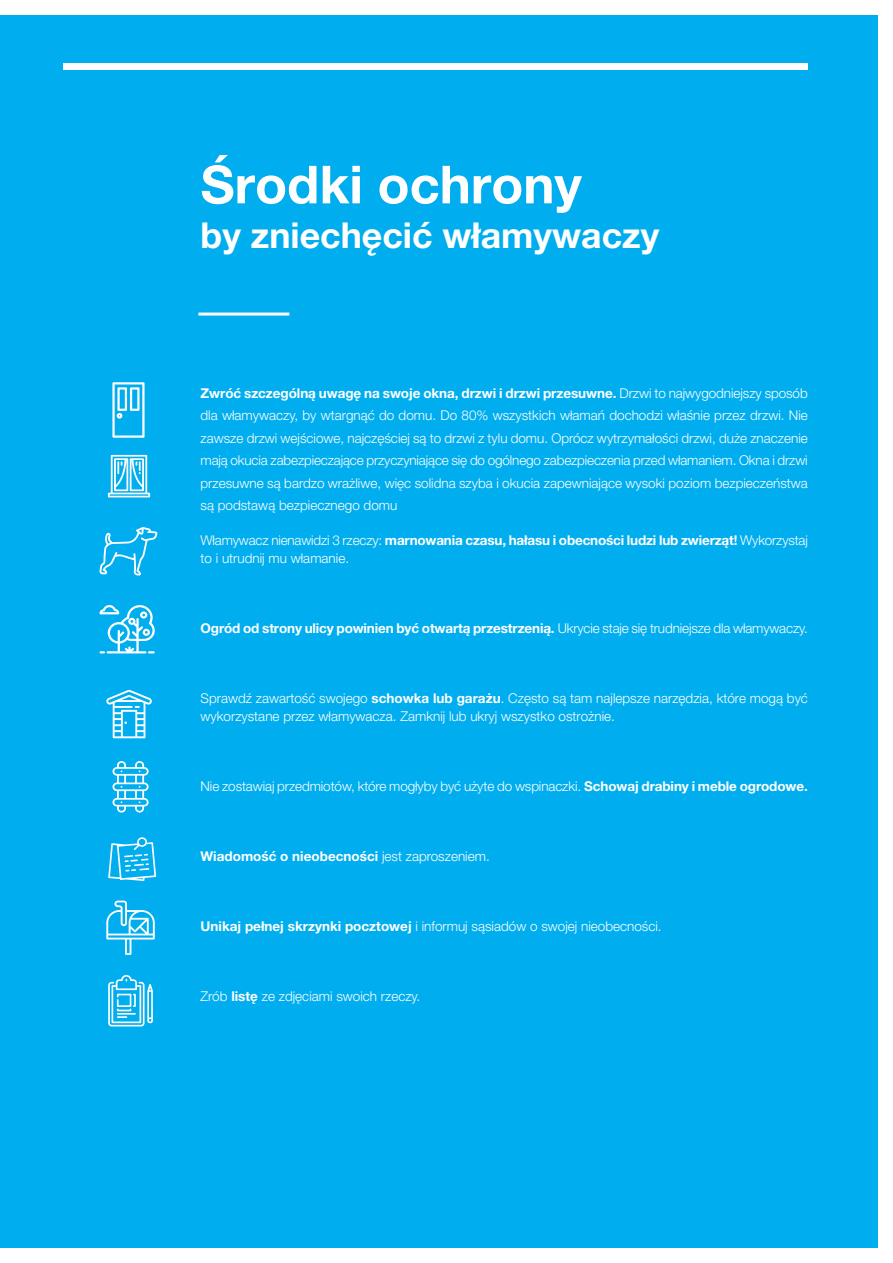
<style>
.page{position:relative;width:893px;height:1263px;background:#fff}
.page>*{position:absolute;margin:0;border:0;box-sizing:border-box;transform-origin:0 0}
.Titel_2{font:700 52.5px "Helvetica Neue LT Pro";color:#fff}
.Ondertitels{font:700 35.7px "Helvetica Neue LT Pro";color:#fff}
.Bodytekst{font:300 13.5px/22.5px "Helvetica Neue LT Pro";color:#fff}
.Bodytekst-2{font:700 13.5px "Helvetica Neue LT Pro";letter-spacing:-.01em;color:#fff}
.s1{font-weight:700}
.s2{font-weight:300}
</style>
<div class="page">
<div style="left:0;top:15px;width:878px;height:1233px;background:#00aeef"></div>
<p class="Titel_2" style="left:201px;top:152px;width:383px">Środki ochrony</p>
<p class="Ondertitels" style="left:201px;top:214px;width:460px">by zniechęcić włamywaczy</p>
<p class="Bodytekst" style="left:201px;top:381px;width:609px;text-align:justify"><span class="s1">Zwróć szczególną uwagę na swoje okna, drzwi i drzwi przesuwne.</span> Drzwi to najwygodniejszy sposób dla włamywaczy, by wtargnąć do domu. Do 80% wszystkich włamań dochodzi właśnie przez drzwi. Nie zawsze drzwi wejściowe, najczęściej są to drzwi z tylu domu. Oprócz wytrzymałości drzwi, duże znaczenie mają okucia zabezpieczające przyczyniające się do ogólnego zabezpieczenia przed włamaniem. Okna i drzwi przesuwne są bardzo wrażliwe, więc solidna szyba i okucia zapewniające wysoki poziom bezpieczeństwa są podstawą bezpiecznego domu</p>
<p class="Bodytekst" style="left:201px;top:531px;width:609px;line-height:18px">Włamywacz nienawidzi 3 rzeczy: <span class="s1">marnowania czasu, hałasu i obecności ludzi lub zwierząt!</span> Wykorzystaj to i utrudnij mu włamanie.</p>
<p class="Bodytekst-2" style="left:201px;top:620px;width:609px">Ogród od strony ulicy powinien być otwartą przestrzenią. <span class="s2">Ukrycie staje się trudniejsze dla włamywaczy.</span></p>
<p class="Bodytekst" style="left:201px;top:689px;width:609px;line-height:18px">Sprawdź zawartość swojego <span class="s1">schowka lub garażu</span>. Często są tam najlepsze narzędzia, które mogą być wykorzystane przez włamywacza. Zamknij lub ukryj wszystko ostrożnie.</p>
<p class="Bodytekst" style="left:201px;top:775px;width:609px">Nie zostawiaj przedmiotów, które mogłyby być użyte do wspinaczki. <span class="s1">Schowaj drabiny i meble ogrodowe.</span></p>
<p class="Bodytekst-2" style="left:201px;top:848px;width:291px">Wiadomość o nieobecności <span class="s2">jest zaproszeniem.</span></p>
<p class="Bodytekst" style="left:201px;top:915px;width:463px"><span class="s1">Unikaj pełnej skrzynki pocztowej</span> i informuj sąsiadów o swojej nieobecności.</p>
<p class="Bodytekst" style="left:201px;top:985px;width:221px">Zrób <span class="s1">listę</span> ze zdjęciami swoich rzeczy.</p>
</div>
